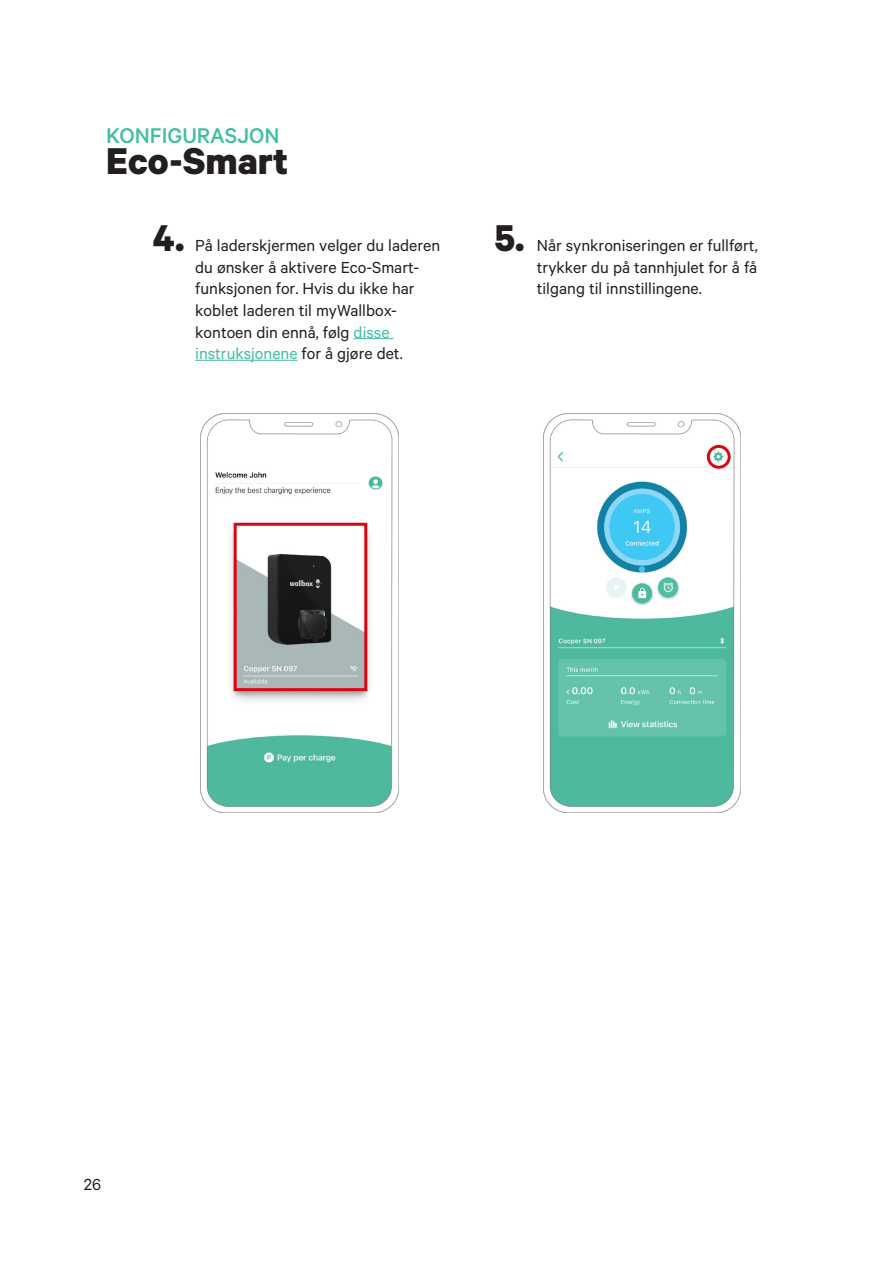
<style>
.page{position:relative;width:893px;height:1263px;background:#fff}
.page>*{position:absolute;margin:0;border:0;box-sizing:border-box;transform-origin:0 0}
._01-Title_-_part2{font:700 42px "Calibre";color:#231f20}
._02-Subtitle{font:700 42px "Calibre";color:#231f20}
._01-Title_-_part2-2{font:500 24px "Calibre";color:#41bea2}
._02-Subtitle-2{font:18px/21.6px "Calibre";color:#231f20}
.s1{color:#41bea2}
</style>
<div class="page">
<hr style="left:354px;top:338px;width:40px;height:1px;background:#41bea2">
<hr style="left:195px;top:360px;width:103px;height:1px;background:#41bea2">
<img style="left:200px;top:413px;width:198px;height:399px">
<img style="left:543px;top:413px;width:198px;height:399px">
<div style="left:234px;top:523px;width:133px;height:168px;border:3px solid #db0512"></div>
<div style="left:707px;top:445px;width:24px;height:24px;border:3px solid #db0512;border-radius:50%"></div>
<p class="_01-Title_-_part2-2" style="left:106px;top:122px;width:175px">KONFIGURASJON</p>
<p class="_01-Title_-_part2" style="left:106px;top:135px;width:183px">Eco-Smart</p>
<p class="_02-Subtitle" style="left:153px;top:212px;width:33px">4.</p>
<p class="_02-Subtitle-2" style="left:195px;top:234px;width:246px">På laderskjermen velger du laderen du ønsker å aktivere Eco-Smart&shy;funksjonen for. Hvis du ikke har koblet laderen til myWallbox&shy;kontoen din ennå, følg <span class="s1">disse instruksjonene</span> for å gjøre det.</p>
<p class="_02-Subtitle" style="left:494px;top:212px;width:32px">5.</p>
<p class="_02-Subtitle-2" style="left:537px;top:234px;width:222px;text-align:justify">Når synkroniseringen er fullført, trykker du på tannhjulet for å få tilgang til innstillingene.</p>
<p class="_02-Subtitle-2" style="left:84px;top:1172px;width:19px">26</p>
</div>
